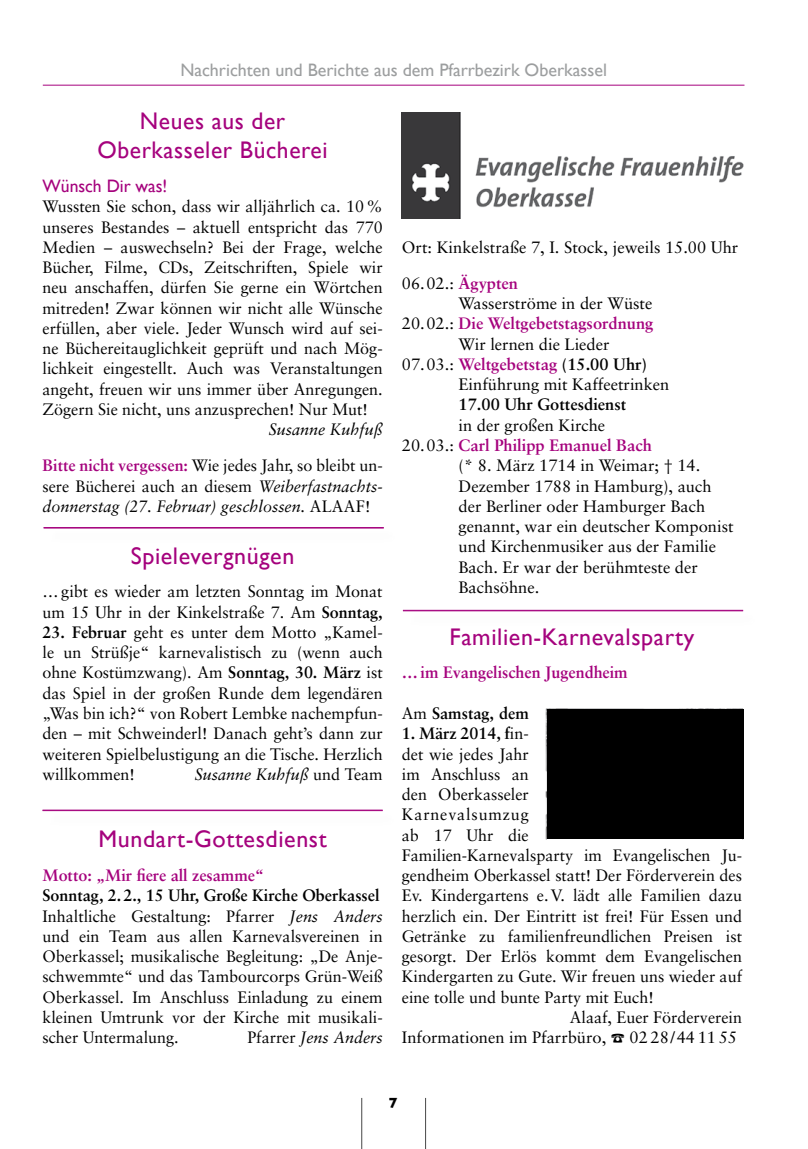
<style>
.page{position:relative;width:808px;height:1149px;background:#fff}
.page>*{position:absolute;margin:0;border:0;box-sizing:border-box;transform-origin:0 0}
.t1{font:24px/28.5px "Gill Sans";letter-spacing:.025em;color:#a5027d;text-align:center}
.t2{font:18px "Gill Sans";color:#9c9e9f}
.t3{font:18px "Gill Sans";color:#a5027d}
.t4{font:16.5px/20.2px "Sabon";color:#000}
.t5{font:700 16.5px "Sabon";color:#a5027d}
.t6{font:italic 16.5px/20.2px "Sabon";color:#000}
.t7{font:700 16.5px "Sabon";color:#000}
.t8{font:16.5px "Sabon";letter-spacing:.055em;color:#000}
.t9{font:700 15px "Gill Sans";color:#000}
.s1{font-style:italic}
.s2{font-weight:700;color:#a5027d}
.s3{font-style:normal}
.s4{font-weight:700}
.s5{font-weight:400;color:#000}
.s6{color:#000}
.s7{font-weight:400}
</style>
<div class="page">
<hr style="left:361px;top:1097px;width:1px;height:51px;background:#000">
<hr style="left:425px;top:1097px;width:1px;height:51px;background:#000">
<hr style="left:43px;top:85px;width:701px;height:1px;background:#a5027d">
<hr style="left:44px;top:527px;width:340px;height:1px;background:#a5027d">
<img style="left:402px;top:113px;width:342px;height:105px">
<div style="left:45px;top:810px;width:353px;height:17px;background:#000;opacity:.25"></div>
<hr style="left:43px;top:809px;width:340px;height:1px;background:#a5027d">
<hr style="left:43px;top:810px;width:340px;height:1px;background:#a5027d">
<hr style="left:403px;top:610px;width:340px;height:1px;background:#a5027d">
<img style="left:546px;top:708px;width:197px;height:131px">
<div style="left:547px;top:709px;width:196px;height:129px;background:#000"></div>
<p class="t2" style="left:180px;top:60px;width:428px">Nachrichten und Berichte aus dem Pfarrbezirk Oberkassel</p>
<h1 class="t1" style="left:98px;top:107px;width:232px">Neues aus der<br>Oberkasseler Bücherei</h1>
<p class="t3" style="left:43px;top:175px;width:126px">Wünsch Dir was!</p>
<p class="t4" style="left:43px;top:196px;width:342px;text-align:justify">Wussten Sie schon, dass wir alljährlich ca. 10 % unseres Bestandes – aktuell entspricht das 770<br>Medien – auswechseln? Bei der Frage, welche Bücher, Filme, CDs, Zeitschriften, Spiele wir neu anschaffen, dürfen Sie gerne ein Wörtchen mitreden! Zwar können wir nicht alle Wünsche erfüllen, aber viele. Jeder Wunsch wird auf sei&shy;ne Büchereitauglichkeit geprüft und nach Mög&shy;lichkeit eingestellt. Auch was Veranstaltungen angeht, freuen wir uns immer über Anregungen.<br>Zögern Sie nicht, uns anzusprechen! Nur Mut!</p>
<p class="t4" style="left:43px;top:411px;width:342px;line-height:36px;text-align:right"><span class="s1">Susanne Kuhfuß<br></span><span class="s2">Bitte nicht vergessen:</span> Wie jedes Jahr, so bleibt un-</p>
<p class="t6" style="left:43px;top:475px;width:342px"><span class="s3">sere Bücherei auch an diesem</span> Weiberfastnachts&shy;donnerstag (27. Februar) geschlossen. <span class="s3">ALAAF!</span></p>
<h1 class="t1" style="left:131px;top:541px;width:165px">Spielevergnügen</h1>
<p class="t4" style="left:43px;top:581px;width:342px">… gibt es wieder am letzten Sonntag im Monat um 15 Uhr in der Kinkelstraße 7. Am <span class="s4">Sonntag,</span></p>
<p class="t4" style="left:43px;top:621px;width:342px;text-align:justify"><span class="s4">23. Februar</span> geht es unter dem Motto „Kamel&shy;le un Strüßje“ karnevalistisch zu (wenn auch ohne Kostümzwang). Am <span class="s4">Sonntag, 30. März</span> ist das Spiel in der großen Runde dem legendären „Was bin ich?“ von Robert Lembke nachempfun&shy;den – mit Schweinderl! Danach geht’s dann zur weiteren Spielbelustigung an die Tische. Herzlich willkommen!</p>
<p class="t6" style="left:195px;top:763px;width:189px">Susanne Kuhfuß <span class="s3">und Team</span></p>
<h1 class="t1" style="left:98px;top:824px;width:230px">Mundart-Gottesdienst</h1>
<p class="t5" style="left:43px;top:864px;width:223px">Motto: „Mir fiere all zesamme“</p>
<p class="t4" style="left:43px;top:885px;width:342px"><span class="s4">Sonntag, 2.2., 15 Uhr, Große Kirche Oberkassel </span>Inhaltliche Gestaltung: Pfarrer <span class="s1">Jens Anders </span>und ein Team aus allen Karnevalsvereinen in Oberkassel; musikalische Begleitung: „De Anje&shy;schwemmte“ und das Tambourcorps Grün-Weiß Oberkassel. Im Anschluss Einladung zu einem kleinen Umtrunk vor der Kirche mit musikali&shy;scher Untermalung.</p>
<p class="t6" style="left:247px;top:1027px;width:137px"><span class="s3">Pfarrer</span> Jens Anders</p>
<p class="t4" style="left:402px;top:229px;width:338px;line-height:36px">Ort: Kinkelstraße 7, I. Stock, jeweils 15.00 Uhr<br>06.02.: <span class="s2">Ägypten</span></p>
<p class="t4" style="left:459px;top:293px;width:195px">Wasserströme in der Wüste</p>
<p class="t5" style="left:402px;top:313px;width:253px"><span class="s5">20.02.:</span> Die Weltgebetstagsordnung</p>
<p class="t4" style="left:459px;top:333px;width:152px">Wir lernen die Lieder</p>
<p class="t5" style="left:402px;top:354px;width:247px"><span class="s5">07.03.:</span> Weltgebetstag <span class="s6">(15.00 Uhr)</span></p>
<p class="t4" style="left:459px;top:374px;width:212px">Einführung mit Kaffeetrinken</p>
<p class="t7" style="left:459px;top:394px;width:169px">17.00 Uhr Gottesdienst</p>
<p class="t4" style="left:459px;top:414px;width:148px">in der großen Kirche</p>
<p class="t5" style="left:402px;top:435px;width:252px"><span class="s5">20.03.:</span> Carl Philipp Emanuel Bach</p>
<p class="t4" style="left:459px;top:455px;width:243px">(* 8. März 1714 in Weimar; † 14.</p>
<p class="t4" style="left:459px;top:475px;width:255px">Dezember 1788 in Hamburg), auch</p>
<p class="t4" style="left:459px;top:495px;width:248px">der Berliner oder Hamburger Bach</p>
<p class="t4" style="left:459px;top:516px;width:277px">genannt, war ein deutscher Komponist</p>
<p class="t4" style="left:459px;top:536px;width:259px">und Kirchenmusiker aus der Familie</p>
<p class="t4" style="left:459px;top:556px;width:241px">Bach. Er war der berühmteste der</p>
<p class="t4" style="left:459px;top:576px;width:82px">Bachsöhne.</p>
<h1 class="t1" style="left:449px;top:621px;width:246px">Familien-Karnevalsparty</h1>
<p class="t5" style="left:402px;top:662px;width:227px">… im Evangelischen Jugendheim</p>
<p class="t7" style="left:402px;top:702px;width:128px"><span class="s7">Am</span> Samstag, dem</p>
<p class="t7" style="left:402px;top:723px;width:128px">1. März 2014, f<span class="s7">in-</span></p>
<p class="t4" style="left:402px;top:743px;width:128px">det wie jedes Jahr</p>
<p class="t4" style="left:402px;top:763px;width:128px">im Anschluss an</p>
<p class="t4" style="left:402px;top:783px;width:128px">den Oberkasseler</p>
<p class="t8" style="left:402px;top:804px;width:128px">Karnevalsumzug</p>
<p class="t4" style="left:402px;top:824px;width:128px">ab 17 Uhr die</p>
<p class="t4" style="left:402px;top:844px;width:342px">Familien-Karnevalsparty im Evangelischen Ju-</p>
<p class="t4" style="left:402px;top:864px;width:342px">gendheim Oberkassel statt! Der Förderverein des</p>
<p class="t4" style="left:402px;top:885px;width:342px">Ev. Kindergartens e.V. lädt alle Familien dazu</p>
<p class="t4" style="left:402px;top:905px;width:342px">herzlich ein. Der Eintritt ist frei! Für Essen und</p>
<p class="t4" style="left:402px;top:925px;width:342px">Getränke zu familienfreundlichen Preisen ist</p>
<p class="t4" style="left:402px;top:945px;width:342px">gesorgt. Der Erlös kommt dem Evangelischen</p>
<p class="t4" style="left:402px;top:966px;width:342px">Kindergarten zu Gute. Wir freuen uns wieder auf</p>
<p class="t4" style="left:402px;top:986px;width:253px">eine tolle und bunte Party mit Euch!</p>
<p class="t4" style="left:570px;top:1006px;width:174px">Alaaf, Euer Förderverein</p>
<p class="t4" style="left:402px;top:1026px;width:206px">Informationen im Pfarrbüro,</p>
<p class="t4" style="left:629px;top:1026px;width:109px">0228/4411 55</p>
<p class="t9" style="left:389px;top:1093px;width:10px">7</p>
</div>
